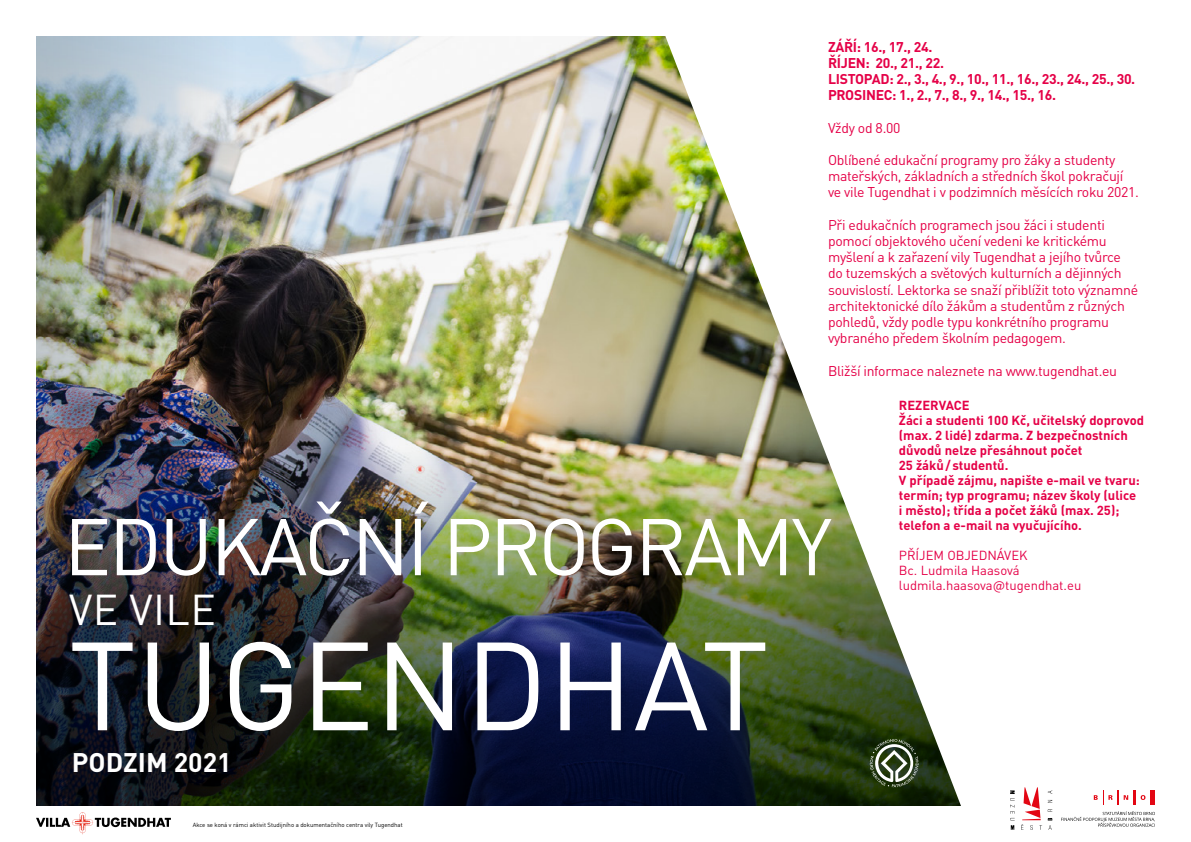
<style>
.page{position:relative;width:1191px;height:842px;background:#fff}
.page>*{position:absolute;margin:0;border:0;box-sizing:border-box;transform-origin:0 0}
.t1{font:123.2px "DIN Pro";color:#fff}
.t2{font:79px "DIN Pro";letter-spacing:-.035em;color:#fff}
.t3{font:42.6px "DIN Pro";letter-spacing:.01em;color:#fff}
.t4{font:700 26.6px "DIN Pro";color:#fff}
.t5{font:14px/16.2px "DIN Pro";letter-spacing:-.02em;color:#e50047}
.t6{font:700 14px "DIN Pro";letter-spacing:-.02em;color:#e50047}
.t7{font:700 13px/15px "DIN Pro";color:#e50047}
.t8{font:13px "DIN Pro";color:#e50047}
.t9{font:6px "DINCE";color:#000}
</style>
<div class="page">
<img style="left:237px;top:36px;width:414px;height:410px">
<img style="left:237px;top:446px;width:414px;height:42px">
<img style="left:237px;top:488px;width:414px;height:318px">
<img style="left:36px;top:36px;width:201px;height:770px">
<img style="left:651px;top:36px;width:495px;height:794px">
<svg style="left:870px;top:739px;width:48px;height:48px"></svg>
<svg style="left:36px;top:812px;width:135px;height:22px"></svg>
<svg style="left:1010px;top:790px;width:4px;height:40px"></svg>
<svg style="left:1021px;top:787px;width:31px;height:43px"></svg>
<hr style="left:1133px;top:790px;width:3px;height:15px;background:#e30613">
<div style="left:1150px;top:790px;width:5px;height:15px;background:#e30613"></div>
<svg style="left:1140px;top:795px;width:5px;height:5px"></svg>
<svg style="left:1093px;top:790px;width:35px;height:15px"></svg>
<svg style="left:1061px;top:811px;width:94px;height:16px"></svg>
<p class="t6" style="left:828px;top:35px;width:106px">ZÁŘÍ: 16., 17., 24.</p>
<p class="t6" style="left:828px;top:51px;width:118px">ŘÍJEN: 20., 21., 22.</p>
<p class="t6" style="left:828px;top:67px;width:309px">LISTOPAD: 2., 3., 4., 9., 10., 11., 16., 23., 24., 25., 30.</p>
<p class="t6" style="left:828px;top:84px;width:229px">PROSINEC: 1., 2., 7., 8., 9., 14., 15., 16.</p>
<p class="t5" style="left:828px;top:118px;width:74px">Vždy od 8.00</p>
<p class="t5" style="left:828px;top:151px;width:312px">Oblíbené edukační programy pro žáky a studenty mateřských, základních a středních škol pokračují ve vile Tugendhat i v podzimních měsících roku 2021.</p>
<p class="t5" style="left:828px;top:215px;width:311px">Při edukačních programech jsou žáci i studenti pomocí objektového učení vedeni ke kritickému myšlení a k zařazení vily Tugendhat a jejího tvůrce do tuzemských a světových kulturních a dějinných souvislostí. Lektorka se snaží přiblížit toto významné architektonické dílo žákům a studentům z různých pohledů, vždy podle typu konkrétního programu vybraného předem školním pedagogem.</p>
<p class="t5" style="left:828px;top:361px;width:291px">Bližší informace naleznete na www.tugendhat.eu</p>
<p class="t7" style="left:899px;top:396px;width:72px">REZERVACE</p>
<p class="t7" style="left:899px;top:411px;width:247px">Žáci a studenti 100 Kč, učitelský doprovod (max. 2 lidé) zdarma. Z bezpečnostních důvodů nelze přesáhnout počet<br>25 žáků/studentů.</p>
<p class="t7" style="left:899px;top:471px;width:242px">V případě zájmu, napište e-mail ve tvaru: termín; typ programu; název školy (ulice i město); třída a počet žáků (max. 25); telefon a e-mail na vyučujícího.</p>
<p class="t8" style="left:899px;top:545px;width:130px">PŘÍJEM OBJEDNÁVEK</p>
<p class="t8" style="left:899px;top:560px;width:122px">Bc. Ludmila Haasová</p>
<p class="t8" style="left:899px;top:575px;width:184px">ludmila.haasova@tugendhat.eu</p>
<p class="t2" style="left:64px;top:484px;width:769px">EDUKAČNÍ PROGRAMY</p>
<p class="t3" style="left:69px;top:576px;width:148px">VE VILE</p>
<p class="t1" style="left:69px;top:589px;width:702px">TUGENDHAT</p>
<p class="t4" style="left:72px;top:740px;width:161px">PODZIM 2021</p>
<p class="t9" style="left:193px;top:821px;width:211px">Akce se koná v rámci aktivit Studijního a dokumentačního centra vily Tugendhat</p>
</div>
